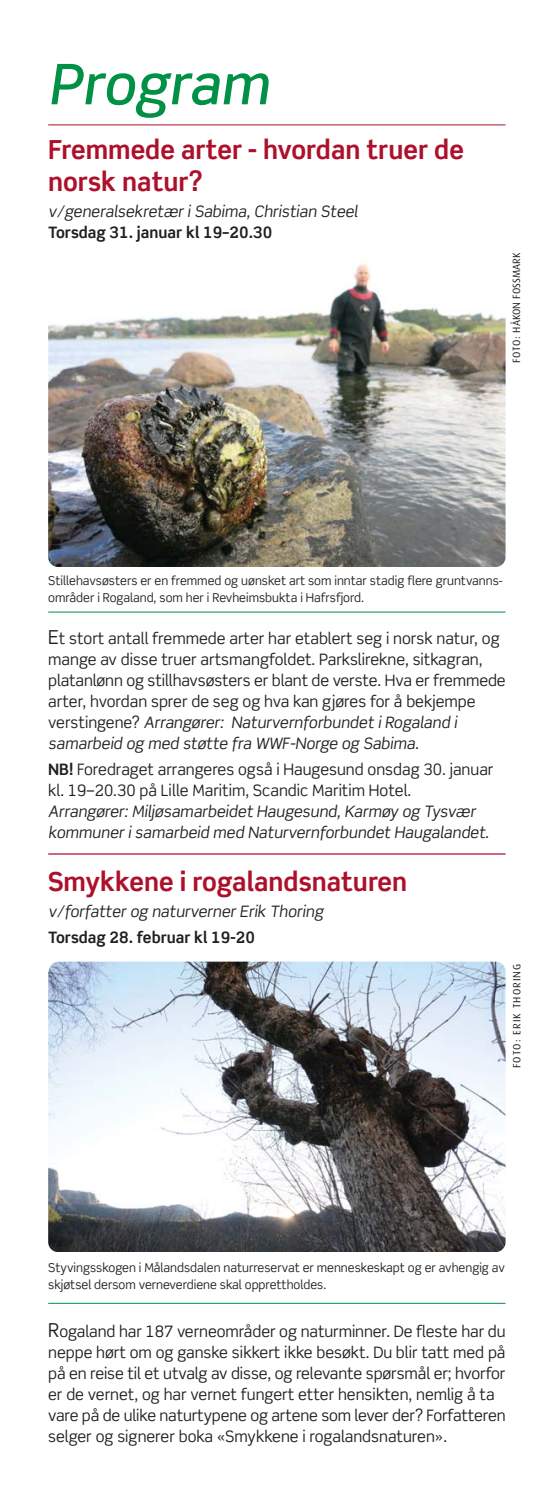
<style>
.page{position:relative;width:552px;height:1505px;background:#fff}
.page>*{position:absolute;margin:0;border:0;box-sizing:border-box;transform-origin:0 0}
.t1{font:italic 500 56px "Scene Std";color:#009046}
.t2{font:700 26.25px/31.5px "Scene Std";color:#ad102a}
.t3{font:15.75px/21px "Scene Std";color:#231f20}
.t4{font:italic 15.75px/21px "Scene Std";color:#231f20}
.t5{font:700 15.75px "Scene Std";color:#231f20}
.t6{font:12.25px/17.5px "Scene Std";color:#231f20}
.t7{font:10.5px "Dax";color:#231f20}
.t8{font:10.5px "Dax";letter-spacing:.1em;color:#231f20}
.s1{font-size:19.25px}
.s2{font-style:italic}
.s3{font-weight:700}
</style>
<div class="page">
<hr style="left:48px;top:124px;width:457px;height:1px;background:#ad102a">
<img style="left:48px;top:263px;width:457px;height:304px">
<hr style="left:48px;top:853px;width:457px;height:2px;background:#ad102a">
<img style="left:48px;top:962px;width:457px;height:290px">
<hr style="left:48px;top:612px;width:457px;height:1px;background:#009046">
<hr style="left:48px;top:1303px;width:457px;height:1px;background:#009046">
<h1 class="t1" style="left:48px;top:57px;width:222px">Program</h1>
<h2 class="t2" style="left:48px;top:136px;width:417px">Fremmede arter - hvordan truer de norsk natur?</h2>
<p class="t4" style="left:48px;top:202px;width:311px">v/generalsekretær i Sabima, Christian Steel</p>
<p class="t5" style="left:48px;top:225px;width:225px">Torsdag 31. januar kl 19–20.30</p>
<p class="t7" style="left:511px;top:363px;width:112px;rotate:-90deg">FOTO: HÅKON FOSSMARK</p>
<p class="t6" style="left:48px;top:572px;width:455px">Stillehavsøsters er en fremmed og uønsket art som inntar stadig flere gruntvanns&shy;områder i Rogaland, som her i Revheimsbukta i Hafrsfjord.</p>
<p class="t3" style="left:48px;top:629px;width:458px"><span class="s1">E</span>t stort antall fremmede arter har etablert seg i norsk natur, og mange av disse truer artsmangfoldet. Parkslirekne, sitkagran, platanlønn og stillhavsøsters er blant de verste. Hva er fremmede arter, hvordan sprer de seg og hva kan gjøres for å bekjempe verstingene? <span class="s2">Arrangører: Naturvernforbundet i Rogaland i samarbeid og med støtte fra WWF-Norge og Sabima.</span></p>
<p class="t3" style="left:48px;top:760px;width:446px"><span class="s3">NB!</span> Foredraget arrangeres også i Haugesund onsdag 30. januar kl. 19–20.30 på Lille Maritim, Scandic Maritim Hotel.</p>
<p class="t4" style="left:48px;top:802px;width:442px">Arrangører: Miljøsamarbeidet Haugesund, Karmøy og Tysvær kommuner i samarbeid med Naturvernforbundet Haugalandet.</p>
<h2 class="t2" style="left:48px;top:867px;width:360px">Smykkene i rogalandsnaturen</h2>
<p class="t4" style="left:48px;top:902px;width:276px">v/forfatter og naturverner Erik Thoring</p>
<p class="t5" style="left:48px;top:930px;width:208px">Torsdag 28. februar kl 19-20</p>
<p class="t8" style="left:511px;top:1068px;width:106px;rotate:-90deg">FOTO: ERIK THORING</p>
<p class="t6" style="left:48px;top:1259px;width:458px">Styvingsskogen i Målandsdalen naturreservat er menneskeskapt og er avhengig av skjøtsel dersom verneverdiene skal opprettholdes.</p>
<p class="t3" style="left:48px;top:1322px;width:458px"><span class="s1">R</span>ogaland har 187 verneområder og naturminner. De fleste har du neppe hørt om og ganske sikkert ikke besøkt. Du blir tatt med på på en reise til et utvalg av disse, og relevante spørsmål er; hvorfor er de vernet, og har vernet fungert etter hensikten, nemlig å ta vare på de ulike naturtypene og artene som lever der? Forfatteren selger og signerer boka «Smykkene i rogalandsnaturen».</p>
</div>
